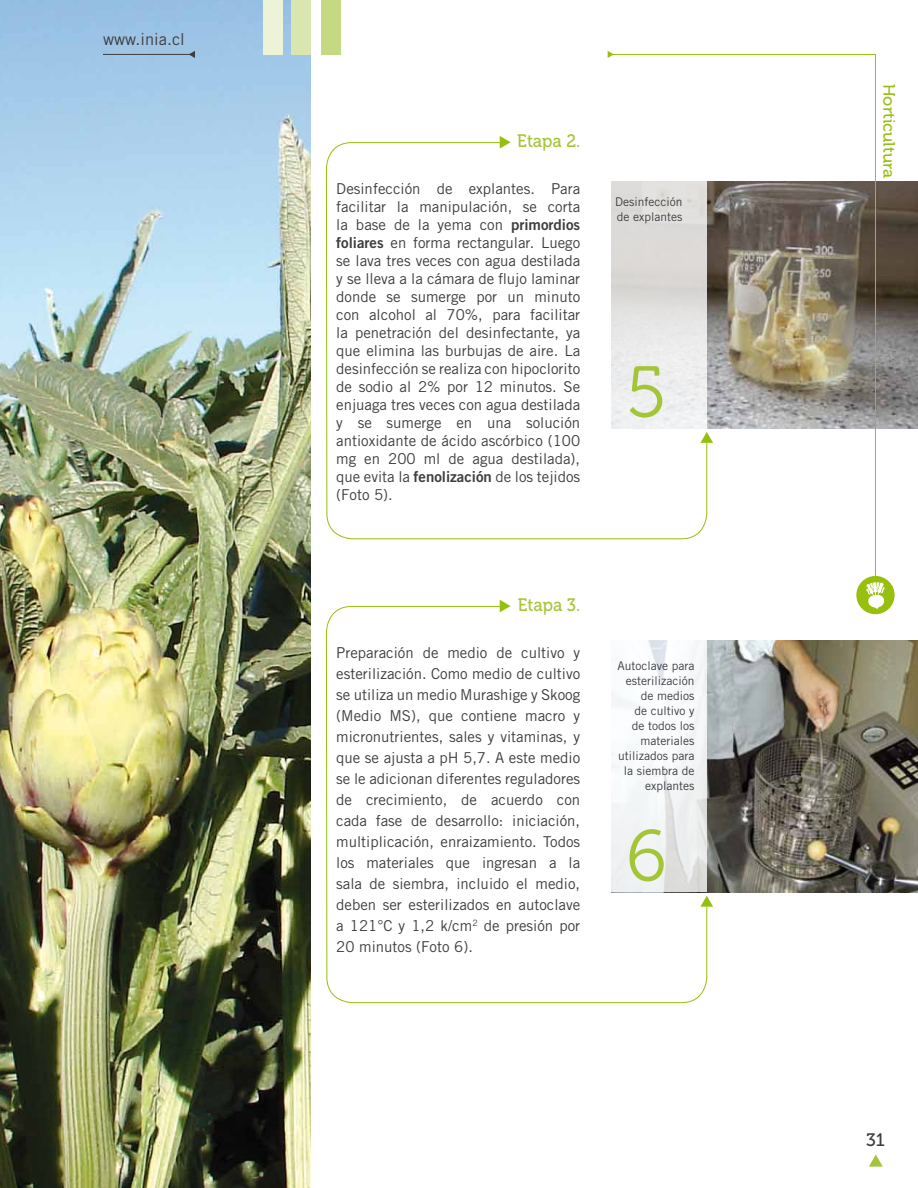
<style>
.page{position:relative;width:918px;height:1188px;background:#fff}
.page>*{position:absolute;margin:0;border:0;box-sizing:border-box;transform-origin:0 0}
.t1{font:72px "Museo 300";color:#a4c537}
.t2{font:18px "Museo 500";letter-spacing:-.005em;color:#a4c537;scale:.95 1}
.t3{font:18px "Museo 500";color:#3e3d40}
.t4{font:16.5px "Museo 500";color:#97bf0d}
.t5{font:16.5px "Trade Gothic LT Std";color:#3e3d40}
.t6{font:15px/18px "Trade Gothic LT Std";color:#3e3d40;text-align:justify}
.t7{font:12px/15px "Trade Gothic LT Std";color:#3e3d40}
.s1{font-family:"Trade Gothic LT Std Bd 2"}
</style>
<div class="page">
<img style="left:0;top:0;width:310px;height:1188px">
<img style="left:708px;top:641px;width:210px;height:251px">
<img style="left:876px;top:182px;width:42px;height:246px">
<svg style="left:326px;top:51px;width:382px;height:953px"></svg>
<svg style="left:500px;top:600px;width:11px;height:12px"></svg>
<svg style="left:700px;top:896px;width:13px;height:11px"></svg>
<svg style="left:869px;top:1155px;width:14px;height:12px"></svg>
<svg style="left:610px;top:54px;width:266px;height:524px"></svg>
<svg style="left:608px;top:51px;width:6px;height:7px"></svg>
<div style="left:856px;top:576px;width:39px;height:38px;background:#97bf0d;border-radius:50%"></div>
<svg style="left:866px;top:582px;width:19px;height:28px"></svg>
<svg style="left:189px;top:51px;width:6px;height:7px"></svg>
<hr style="left:103px;top:54px;width:92px;height:1px;background:#3e3d40">
<div style="left:263px;top:0;width:20px;height:54px;background:#edf3d9"></div>
<div style="left:291px;top:0;width:20px;height:54px;background:#dae6b0"></div>
<div style="left:321px;top:0;width:20px;height:54px;background:#c5d882"></div>
<p class="t5" style="left:103px;top:29px;width:83px">www.inia.cl</p>
<p class="t2" style="left:517px;top:131px;width:68px">Etapa 2.</p>
<p class="t6" style="left:336px;top:180px;width:246px">Desinfección de explantes. Para facilitar la manipulación, se corta la base de la yema con <span class="s1">primordios foliares</span> en forma rectangular. Luego se lava tres veces con agua destilada y se lleva a la cámara de flujo laminar donde se sumerge por un minuto con alcohol al 70%, para facilitar la penetración del desinfectante, ya que elimina las burbujas de aire. La desinfección se realiza con hipoclorito de sodio al 2% por 12 minutos. Se enjuaga tres veces con agua destilada y se sumerge en una solución antioxidante de ácido ascórbico (100 mg en 200 ml de agua destilada), que evita la <span class="s1">fenolización</span> de los tejidos (Foto 5).</p>
<p class="t7" style="left:615px;top:194px;width:69px">Desinfección de explantes</p>
<h1 class="t1" style="left:626px;top:353px;width:42px">5</h1>
<p class="t2" style="left:518px;top:595px;width:67px">Etapa 3.</p>
<p class="t6" style="left:336px;top:642px;width:246px;line-height:21px">Preparación de medio de cultivo y esterilización. Como medio de cultivo se utiliza un medio Murashige y Skoog (Medio MS), que contiene macro y micronutrientes, sales y vitaminas, y que se ajusta a pH 5,7. A este medio se le adicionan diferentes reguladores de crecimiento, de acuerdo con cada fase de desarrollo: iniciación, multiplicación, enraizamiento. Todos los materiales que ingresan a la sala de siembra, incluido el medio, deben ser esterilizados en autoclave a 121°C y 1,2 k/cm<sup>2</sup> de presión por 20 minutos (Foto 6).</p>
<p class="t7" style="left:618px;top:658px;width:78px;text-align:right">Autoclave para esterilización de medios<br>de cultivo y<br>de todos los materiales utilizados para la siembra de explantes</p>
<h1 class="t1" style="left:626px;top:817px;width:42px">6</h1>
<p class="t4" style="left:898px;top:84px;width:95px;rotate:90deg">Horticultura</p>
<p class="t3" style="left:866px;top:1130px;width:20px">31</p>
</div>
